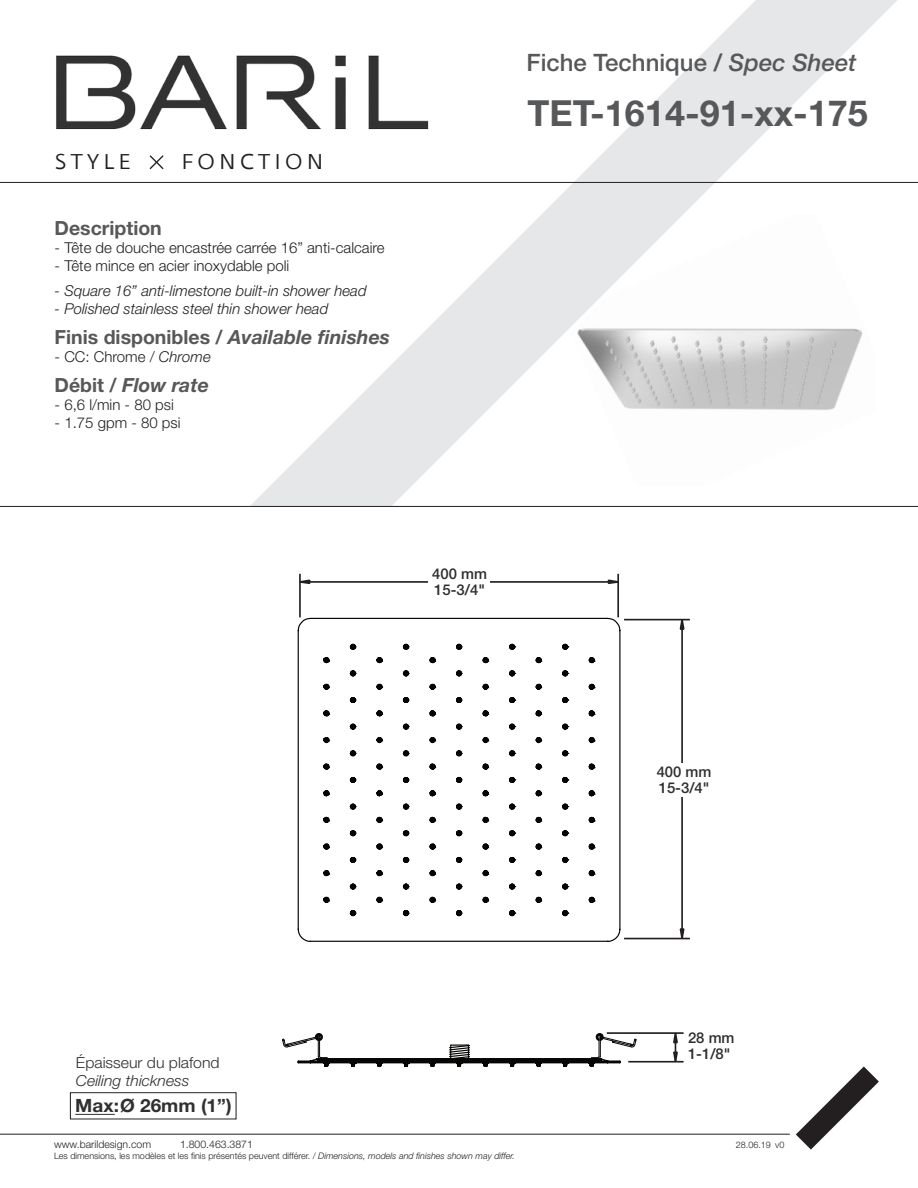
<style>
.page{position:relative;width:918px;height:1188px;background:#fff}
.page>*{position:absolute;margin:0;border:0;box-sizing:border-box;transform-origin:0 0}
.t1{font:700 36px "Helvetica Neue LT Std";color:#57585a}
.t2{font:500 24px "Helvetica Neue LT Std";color:#57585a}
.t3{font:21.3px "Fedra Sans Greek Book TF";letter-spacing:.2em;color:#231f20}
.t4{font:700 19.5px "Helvetica Neue LT Std";color:#57585a}
.t5{font:italic 700 19.5px "Helvetica Neue LT Std";color:#57585a}
.t6{font:700 18.3px "Helvetica Neue LT Std";color:#312f30;scale:1.04 1}
.t7{font:300 15.3px "Helvetica Neue LT Std";color:#312f30;scale:1.04 1}
.t8{font:italic 300 15.3px "Helvetica Neue LT Std";color:#312f30;scale:1.04 1}
.t9{font:300 15px "Helvetica Neue LT Std";color:#231f20}
.t10{font:italic 300 15px "Helvetica Neue LT Std";color:#231f20}
.t11{font:500 15px/15.5px "Helvetica Neue LT Std";color:#302f30}
.t12{font:300 10.5px "Helvetica Neue LT Std";color:#231f20}
.t13{font:300 9px "Helvetica Neue LT Std";color:#231f20}
.s1{font-style:italic}
.s2{font-style:normal}
</style>
<div class="page">
<svg style="left:250px;top:0;width:648px;height:506px"></svg>
<img style="left:54px;top:54px;width:378px;height:128px">
<svg style="left:148px;top:154px;width:17px;height:17px"></svg>
<hr style="left:0;top:182px;width:918px;height:1px;background:#231f20">
<hr style="left:0;top:506px;width:918px;height:1px;background:#231f20">
<hr style="left:0;top:1134px;width:790px;height:1px;background:#231f20">
<svg style="left:796px;top:1066px;width:83px;height:84px"></svg>
<img style="left:570px;top:214px;width:306px;height:272px">
<svg style="left:297px;top:617px;width:324px;height:325px"></svg>
<hr style="left:628px;top:1061px;width:56px;height:2px;background:#231f20">
<hr style="left:607px;top:1032px;width:77px;height:2px;background:#231f20">
<svg style="left:672px;top:1032px;width:7px;height:31px"></svg>
<svg style="left:679px;top:618px;width:7px;height:12px"></svg>
<svg style="left:679px;top:928px;width:7px;height:12px"></svg>
<hr style="left:624px;top:619px;width:66px;height:1px;background:#231f20">
<hr style="left:681px;top:620px;width:2px;height:319px;background:#231f20">
<div style="left:653px;top:763px;width:61px;height:34px;background:#fff"></div>
<svg style="left:301px;top:579px;width:10px;height:5px"></svg>
<svg style="left:607px;top:579px;width:10px;height:5px"></svg>
<hr style="left:299px;top:574px;width:2px;height:43px;background:#231f20">
<hr style="left:617px;top:574px;width:2px;height:43px;background:#231f20">
<hr style="left:300px;top:581px;width:318px;height:2px;background:#231f20">
<div style="left:429px;top:565px;width:61px;height:34px;background:#fff"></div>
<hr style="left:624px;top:938px;width:66px;height:1px;background:#231f20">
<svg style="left:282px;top:1033px;width:355px;height:34px"></svg>
<hr style="left:75px;top:1114px;width:40px;height:1px;background:#312f30">
<div style="left:70px;top:1092px;width:166px;height:27px;border:1px solid #231f20"></div>
<h2 class="t2" style="left:526px;top:48px;width:331px">Fiche Technique / <span class="s1">Spec Sheet</span></h2>
<h3 class="t3" style="left:55px;top:151px;width:77px">STYLE</h3>
<h3 class="t3" style="left:181px;top:151px;width:144px">FONCTION</h3>
<h3 class="t4" style="left:55px;top:216px;width:109px">Description</h3>
<p class="t9" style="left:55px;top:238px;width:332px">- Tête de douche encastrée carrée 16” anti-calcaire</p>
<p class="t9" style="left:55px;top:256px;width:236px">- Tête mince en acier inoxydable poli</p>
<p class="t10" style="left:55px;top:282px;width:313px">- Square 16” anti-limestone built-in shower head</p>
<p class="t10" style="left:55px;top:300px;width:275px">- Polished stainless steel thin shower head</p>
<h3 class="t4" style="left:55px;top:325px;width:337px">Finis disponibles / <span class="s1">Available finishes</span></h3>
<p class="t9" style="left:55px;top:348px;width:158px">- CC: Chrome / <span class="s1">Chrome</span></p>
<h3 class="t5" style="left:55px;top:373px;width:156px"><span class="s2">Débit /</span> Flow rate</h3>
<p class="t9" style="left:55px;top:396px;width:121px">- 6,6 l/min - 80 psi</p>
<p class="t9" style="left:55px;top:414px;width:127px">- 1.75 gpm - 80 psi</p>
<h1 class="t1" style="left:528px;top:91px;width:342px">TET-1614-91-xx-175</h1>
<p class="t11" style="left:432px;top:566px;width:56px">400 mm<br>15-3/4"</p>
<p class="t11" style="left:657px;top:764px;width:56px">400 mm<br>15-3/4"</p>
<p class="t7" style="left:76px;top:1054px;width:140px">Épaisseur du plafond</p>
<p class="t8" style="left:76px;top:1072px;width:111px">Ceiling thickness</p>
<p class="t6" style="left:75px;top:1094px;width:152px">Max:Ø 26mm (1”)</p>
<p class="t11" style="left:688px;top:1030px;width:48px">28 mm<br>1-1/8"</p>
<p class="t12" style="left:54px;top:1138px;width:99px">www.barildesign.com</p>
<p class="t12" style="left:180px;top:1138px;width:74px">1.800.463.3871</p>
<p class="t13" style="left:736px;top:1139px;width:37px">28.06.19</p>
<p class="t13" style="left:54px;top:1150px;width:463px">Les dimensions, les modèles et les finis présentés peuvent différer. / <span class="s1">Dimensions, models and finishes shown may differ.</span></p>
<p class="t13" style="left:775px;top:1140px;width:11px">v0</p>
</div>
